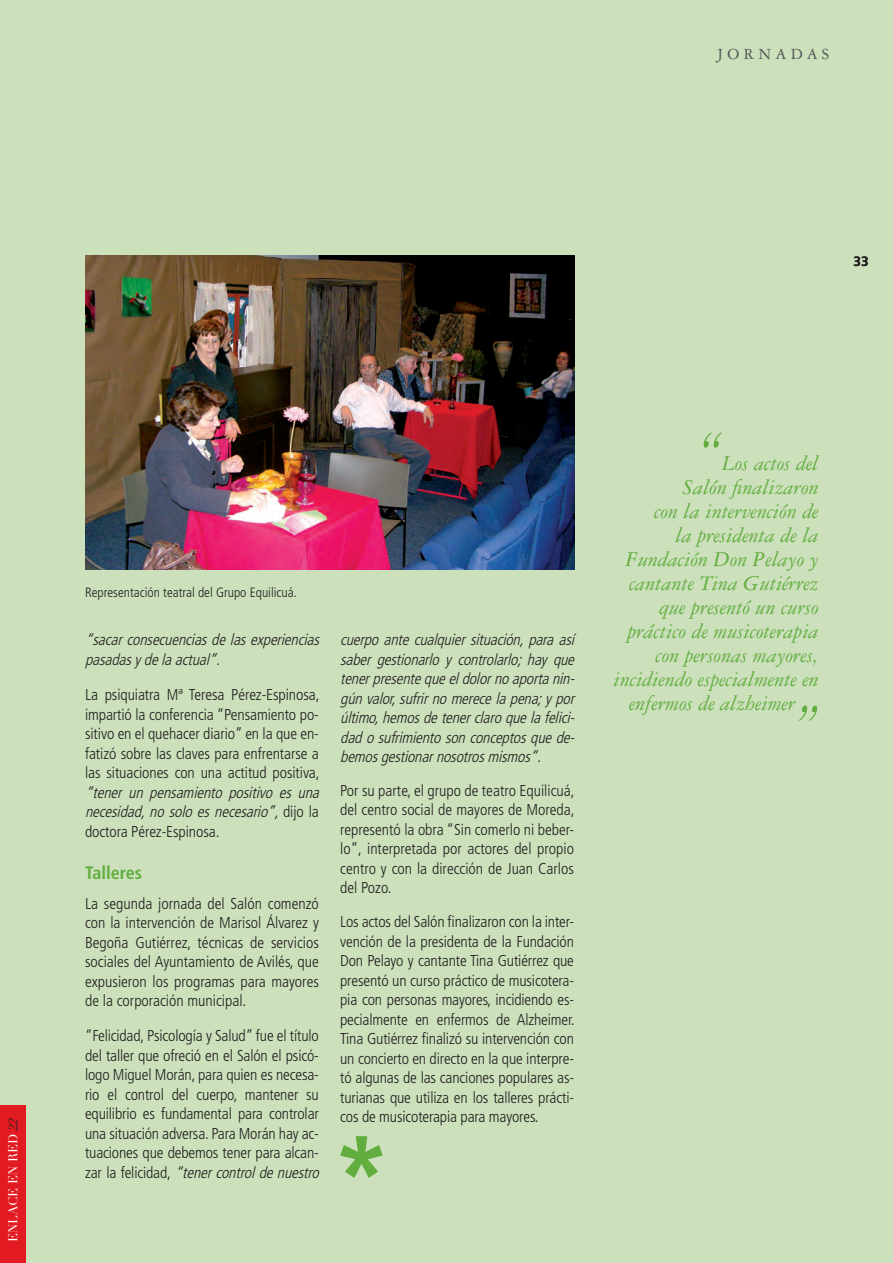
<style>
.page{position:relative;width:893px;height:1263px;background:#cbe0bb}
.page>*{position:absolute;margin:0;border:0;box-sizing:border-box;transform-origin:0 0}
.DESTACADOS{font:italic 60px "Garamond Three";color:#61ad3e}
.DESTACADOS-2{font:italic 22.5px "Garamond Three";color:#61ad3e}
.LADILLO_minuscula{font:700 condensed 18px "Frutiger";color:#61ad3e}
.t1{font:16.5px "Garamond Three";letter-spacing:.25em;color:#57585a}
.TEXTO{font:300 condensed 15.75px/19.5px "Frutiger";letter-spacing:-.01em;color:#231f20;text-align:justify}
.TEXTO-2{font:italic 300 condensed 15.75px/19.5px "Frutiger";color:#231f20;text-align:justify}
.PIE_DE_FOTO{font:300 condensed 13.5px "Frutiger";color:#231f20}
.t2{font:700 13.5px "Frutiger";color:#231f20}
.t3{font:12.75px "Didot LH";color:#fff}
.s1{font-style:italic;color:#231f20}
.s2{font-style:italic}
</style>
<div class="page">
<img style="left:85px;top:255px;width:489px;height:315px">
<svg style="left:340px;top:1136px;width:43px;height:42px"></svg>
<div style="left:0;top:1106px;width:26px;height:157px;background:#e21a21"></div>
<p class="t1" style="left:717px;top:45px;width:114px">JORNADAS</p>
<p class="t3" style="left:6px;top:1242px;width:126px;rotate:-90deg">ENLACE EN RED <span class="s1">22</span></p>
<p class="t2" style="left:854px;top:253px;width:17px">33</p>
<p class="PIE_DE_FOTO" style="left:85px;top:585px;width:214px">Representación teatral del Grupo Equilicuá.</p>
<p class="TEXTO-2" style="left:85px;top:630px;width:240px">“sacarconsecuenciasdelasexperiencias pasadasydelaactual”.</p>
<p class="TEXTO" style="left:85px;top:685px;width:240px;text-align:left">La psiquiatra Mª Teresa Pérez-Espinosa, impartió la conferencia “Pensamiento po&shy;sitivo en el quehacer diario” en la que en&shy;fatizó sobre las claves para enfrentarse a las situaciones con una actitud positiva, <span class="s2">“tener un pensamiento positivo es una necesidad,nosoloesnecesario”,</span>d i j o l a doctora Pérez-Espinosa.</p>
<p class="LADILLO_minuscula" style="left:85px;top:862px;width:59px">Talleres</p>
<p class="TEXTO" style="left:85px;top:894px;width:235px">La segunda jornada del Salón comenzó con la intervención de Marisol Álvarez y Begoña Gutiérrez, técnicas de servicios sociales del Ayuntamiento de Avilés, que expusieron los programas para mayores de la corporación municipal.</p>
<p class="TEXTO" style="left:85px;top:1026px;width:240px;text-align:left">“Felicidad, Psicología y Salud” fue el título del taller que ofreció en el Salón el psicó&shy;logo Miguel Morán, para quien es necesa&shy;rio el control del cuerpo, mantener su equilibrio es fundamental para controlar una situación adversa. Para Morán hay ac&shy;tuaciones que debemos tener para alcan&shy;z a r l a f e l i c i d a d , <span class="s2">“tenercontroldenuestro</span></p>
<p class="TEXTO-2" style="left:340px;top:630px;width:240px">cuerpo ante cualquier situación,para así saber gestionarlo y controlarlo; hay que tenerpresentequeeldolornoaportanin&shy;gúnvalor,sufrirnomerecelapena;ypor último,hemosdetenerclaroquelafelici&shy;dadosufrimientosonconceptosquede&shy;bemosgestionarnosotrosmismos”.</p>
<p class="TEXTO" style="left:340px;top:781px;width:236px">Por su parte, el grupo de teatro Equilicuá, del centro social de mayores de Moreda, representó la obra “Sin comerlo ni beber&shy;lo”, interpretada por actores del propio centro y con la dirección de Juan Carlos del Pozo.</p>
<p class="TEXTO" style="left:340px;top:912px;width:236px">Los actos del Salón finalizaron con la inter&shy;vención de la presidenta de la Fundación Don Pelayo y cantante Tina Gutiérrez que presentó un curso práctico de musicotera&shy;pia con personas mayores, incidiendo es&shy;pecialmente en enfermos de Alzheimer.<br>Tina Gutiérrez finalizó su intervención con un concierto en directo en la que interpre&shy;tó algunas de las canciones populares as&shy;turianas que utiliza en los talleres prácti&shy;cos de musicoterapia para mayores.</p>
<p class="DESTACADOS" style="left:699px;top:420px;width:25px">“</p>
<p class="DESTACADOS-2" style="left:722px;top:451px;width:98px">Los actos del</p>
<p class="DESTACADOS-2" style="left:683px;top:475px;width:137px">Salón finalizaron</p>
<p class="DESTACADOS-2" style="left:654px;top:499px;width:166px">con la intervención de</p>
<p class="DESTACADOS-2" style="left:675px;top:523px;width:145px">la presidenta de la</p>
<p class="DESTACADOS-2" style="left:625px;top:547px;width:195px">Fundación Don Pelayo y</p>
<p class="DESTACADOS-2" style="left:629px;top:571px;width:191px">cantante Tina Gutiérrez</p>
<p class="DESTACADOS-2" style="left:659px;top:595px;width:161px">que presentó un curso</p>
<p class="DESTACADOS-2" style="left:627px;top:619px;width:193px">práctico de musicoterapia</p>
<p class="DESTACADOS-2" style="left:655px;top:643px;width:165px">con personas mayores,</p>
<p class="DESTACADOS-2" style="left:614px;top:667px;width:206px">incidiendo especialmente en</p>
<p class="DESTACADOS-2" style="left:629px;top:691px;width:168px">enfermos de alzheimer</p>
<p class="DESTACADOS" style="left:795px;top:693px;width:25px">”</p>
</div>
